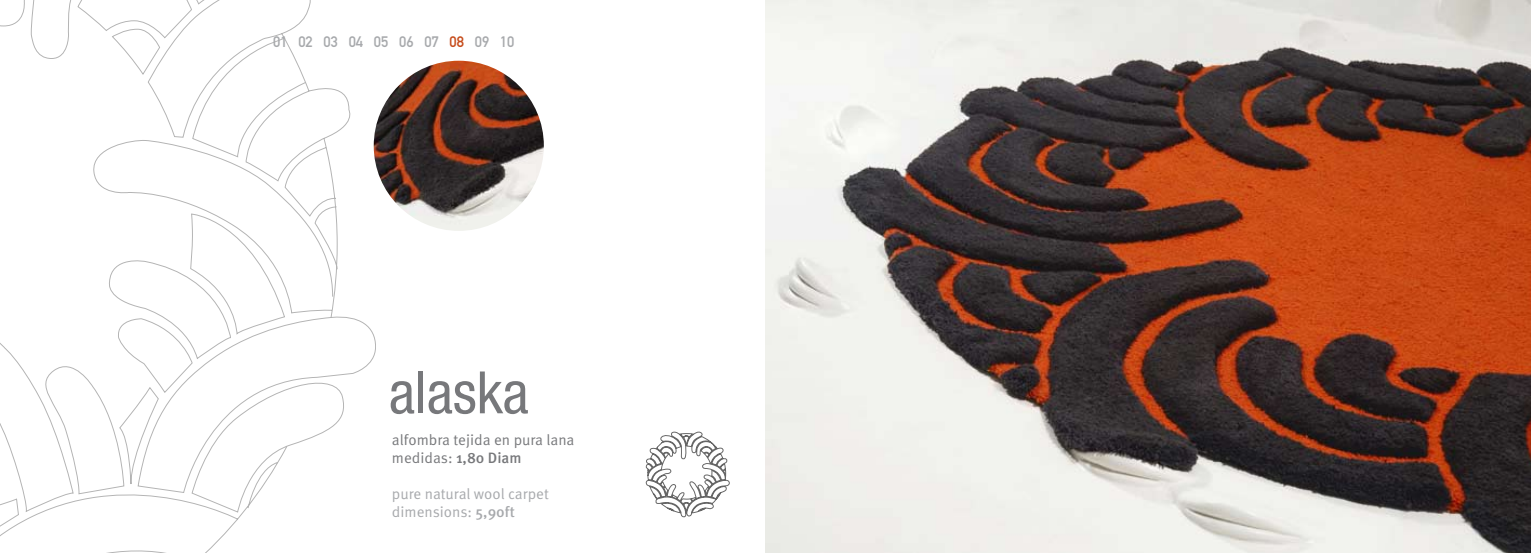
<style>
.page{position:relative;width:1531px;height:553px;background:#fff}
.page>*{position:absolute;margin:0;border:0;box-sizing:border-box;transform-origin:0 0}
.t1{font:condensed 58.5px "Helvetica Neue LT Pro";color:#77787b}
.t2{font:15px/18px "Meta Pro";color:#77787b}
.t3{font:15px/18px "Meta Pro";color:#a7a9ac}
.t4{font:15px "DIN Mittelschrift";color:#a7a9ac}
.s1{color:#c64c1b}
.s2{font-weight:500}
</style>
<div class="page">
<svg style="left:0;top:0;width:376px;height:553px"></svg>
<img style="left:765px;top:0;width:766px;height:553px">
<img style="left:374px;top:61px;width:170px;height:170px;border-radius:85px">
<svg style="left:646px;top:431px;width:84px;height:87px"></svg>
<p class="t4" style="left:273px;top:33px;width:243px">01 02 03 04 05 06 07 <span class="s1">08</span> 09 10</p>
<h1 class="t1" style="left:389px;top:359px;width:141px">alaska</h1>
<p class="t2" style="left:392px;top:432px;width:184px">alfombra tejida en pura lana medidas: <span class="s2">1,80 Diam</span></p>
<p class="t3" style="left:392px;top:486px;width:158px">pure natural wool carpet dimensions: <span class="s2">5,90ft</span></p>
</div>
